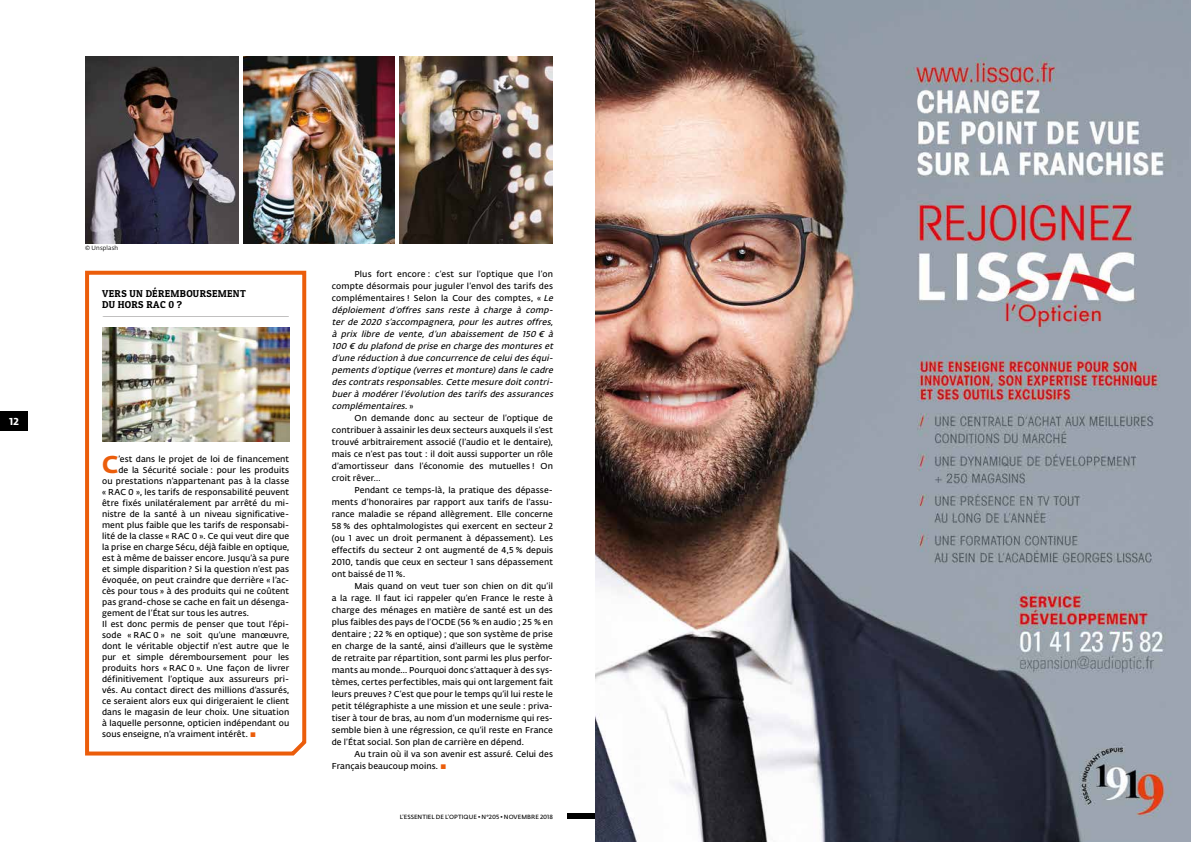
<style>
.page{position:relative;width:1191px;height:842px;background:#fff}
.page>*{position:absolute;margin:0;border:0;box-sizing:border-box;transform-origin:0 0}
.t1{font:24.1px "Fedra Sans Alt Pro Bold LF";color:#eb5d0b}
.t2{font:10px/11px "Patua One";letter-spacing:.03em;color:#000}
.t3{font:10px "Fedra Sans Alt Pro Bold LF";color:#fff}
.t4{font:8.5px/12px "Fedra Sans Alt Pro Demi LF";letter-spacing:.015em;color:#000;text-align:justify}
.t5{font:italic 8.5px/12px "Fedra Sans Alt Pro Demi LF";color:#000}
.t6{font:8.5px "Fedra Sans Alt Pro Demi LF";color:#c1c0c0}
.t7{font:6px "Fedra Sans Alt Pro Demi LF";letter-spacing:.01em;color:#000}
.t8{font:6px "Fedra Sans Alt Pro Book LF";letter-spacing:.02em;color:#000}
.s1{color:#eb5d0b}
.s2{font-style:normal}
.s3{font-family:"Fedra Sans Alt Pro Bold LF";color:#eb5d0b}
</style>
<div class="page">
<div style="left:0;top:411px;width:28px;height:20px;background:#000"></div>
<div style="left:567px;top:814px;width:28px;height:5px;background:#000"></div>
<svg style="left:85px;top:270px;width:222px;height:486px"></svg>
<img style="left:102px;top:328px;width:187px;height:113px">
<img style="left:85px;top:57px;width:153px;height:187px">
<img style="left:400px;top:57px;width:153px;height:187px">
<img style="left:244px;top:57px;width:150px;height:187px">
<img style="left:595px;top:0;width:596px;height:842px">
<p class="t3" style="left:9px;top:413px;width:11px">12</p>
<p class="t8" style="left:85px;top:244px;width:35px">© Unsplash</p>
<p class="t2" style="left:102px;top:288px;width:145px">VERS UN DÉREMBOURSEMENT<br>DU HORS RAC 0 ?</p>
<p class="t6" style="left:102px;top:310px;width:189px">-----------------------------------------------------------------------------------------------------------------------------------------------------------------------------------------------------------------------------------------------------------------------------------------------</p>
<h1 class="t1" style="left:102px;top:445px;width:18px">C</h1>
<p class="t4" style="left:118px;top:453px;width:172px">’est dans le projet de loi de financement</p>
<p class="t4" style="left:118px;top:464px;width:172px">de la Sécurité sociale : pour les produits</p>
<p class="t4" style="left:102px;top:474px;width:189px">ou prestations n’appartenant pas à la classe</p>
<p class="t4" style="left:102px;top:485px;width:189px">« RAC 0 », les tarifs de responsabilité peuvent</p>
<p class="t4" style="left:102px;top:496px;width:189px">être fixés unilatéralement par arrêté du mi-</p>
<p class="t4" style="left:102px;top:507px;width:189px">nistre de la santé à un niveau significative-</p>
<p class="t4" style="left:102px;top:518px;width:189px">ment plus faible que les tarifs de responsabi-</p>
<p class="t4" style="left:102px;top:529px;width:189px">lité de la classe « RAC 0 ». Ce qui veut dire que</p>
<p class="t4" style="left:102px;top:540px;width:189px">la prise en charge Sécu, déjà faible en optique,</p>
<p class="t4" style="left:102px;top:551px;width:189px">est à même de baisser encore. Jusqu’à sa pure</p>
<p class="t4" style="left:102px;top:562px;width:189px">et simple disparition ? Si la question n’est pas</p>
<p class="t4" style="left:102px;top:573px;width:189px">évoquée, on peut craindre que derrière « l’ac-</p>
<p class="t4" style="left:102px;top:584px;width:189px">cès pour tous » à des produits qui ne coûtent</p>
<p class="t4" style="left:102px;top:595px;width:189px">pas grand-chose se cache en fait un désenga-</p>
<p class="t4" style="left:102px;top:606px;width:148px">gement de l’État sur tous les autres.</p>
<p class="t4" style="left:102px;top:617px;width:189px">Il est donc permis de penser que tout l’épi-</p>
<p class="t4" style="left:102px;top:628px;width:189px">sode « RAC 0 » ne soit qu’une manœuvre,</p>
<p class="t4" style="left:102px;top:639px;width:189px">dont le véritable objectif n’est autre que le</p>
<p class="t4" style="left:102px;top:650px;width:189px">pur et simple déremboursement pour les</p>
<p class="t4" style="left:102px;top:661px;width:189px">produits hors « RAC 0 ». Une façon de livrer</p>
<p class="t4" style="left:102px;top:672px;width:189px">définitivement l’optique aux assureurs pri-</p>
<p class="t4" style="left:102px;top:683px;width:189px">vés. Au contact direct des millions d’assurés,</p>
<p class="t4" style="left:102px;top:694px;width:189px">ce seraient alors eux qui dirigeraient le client</p>
<p class="t4" style="left:102px;top:705px;width:189px">dans le magasin de leur choix. Une situation</p>
<p class="t4" style="left:102px;top:716px;width:189px">à laquelle personne, opticien indépendant ou</p>
<p class="t4" style="left:102px;top:727px;width:156px">sous enseigne, n’a vraiment intérêt. <span class="s1">▪</span></p>
<p class="t5" style="left:332px;top:268px;width:225px;text-indent:23px"><span class="s2">Plus fort encore : c’est sur l’optique que l’on compte désormais pour juguler l’envol des tarifs des complémentaires ! Selon la Cour des comptes, «</span> Le déploiement d’offres sans reste à charge à comp&shy;ter de 2020 s’accompagnera, pour les autres offres, à prix libre de vente, d’un abaissement de 150 € à 100 € du plafond de prise en charge desmontureset d’une réduction à due concurrence de celuideséqui&shy;pementsd’optique (verresetmonture)dansle cadre descontratsresponsables.Cette mesure doitcontri&shy;buerà modérerl’évolution destarifsdesassurances complémentaires<span class="s2">. »</span></p>
<p class="t4" style="left:332px;top:412px;width:223px;text-indent:23px">On demande donc au secteur de l’optique de contribuer à assainir les deux secteurs auxquels il s’est trouvé arbitrairement associé (l’audio et le dentaire), mais ce n’est pas tout : il doit aussi supporter un rôle d’amortisseur dans l’économie des mutuelles ! On croit rêver…</p>
<p class="t4" style="left:332px;top:484px;width:223px;text-indent:23px">Pendant ce temps-là, la pratique des dépasse&shy;ments d’honoraires par rapport aux tarifs de l’assu&shy;rance maladie se répand allègrement. Elle concerne 58 % des ophtalmologistes qui exercent en secteur 2 (ou 1 avec un droit permanent à dépassement). Les effectifs du secteur 2 ont augmenté de 4,5 % depuis 2010, tandis que ceux en secteur 1 sans dépassement ont baissé de 11 %.</p>
<p class="t4" style="left:332px;top:580px;width:223px;text-indent:23px">Mais quand on veut tuer son chien on dit qu’il a la rage. Il faut ici rappeler qu’en France le reste à charge des ménages en matière de santé est un des plus faibles des pays de l’OCDE (56 % en audio ; 25 % en dentaire ; 22 % en optique) ; que son système de prise en charge de la santé, ainsi d’ailleurs que le système de retraite par répartition, sont parmi les plus perfor&shy;mants au monde... Pourquoi donc s’attaquer à des sys&shy;tèmes, certes perfectibles, mais qui ont largement fait leurs preuves ? C’est que pour le temps qu’il lui reste le petit télégraphiste a une mission et une seule : priva&shy;tiser à tour de bras, au nom d’un modernisme qui res&shy;semble bien à une régression, ce qu’il reste en France de l’État social. Son plan de carrière en dépend.</p>
<p class="t4" style="left:332px;top:748px;width:223px;text-indent:23px">Au train où il va son avenir est assuré. Celui des<br>Français beaucoup moins. <span class="s3">▪</span></p>
<p class="t7" style="left:400px;top:813px;width:155px">L’ESSENTIEL DE L’OPTIQUE • N°205 • NOVEMBRE 2018</p>
</div>
